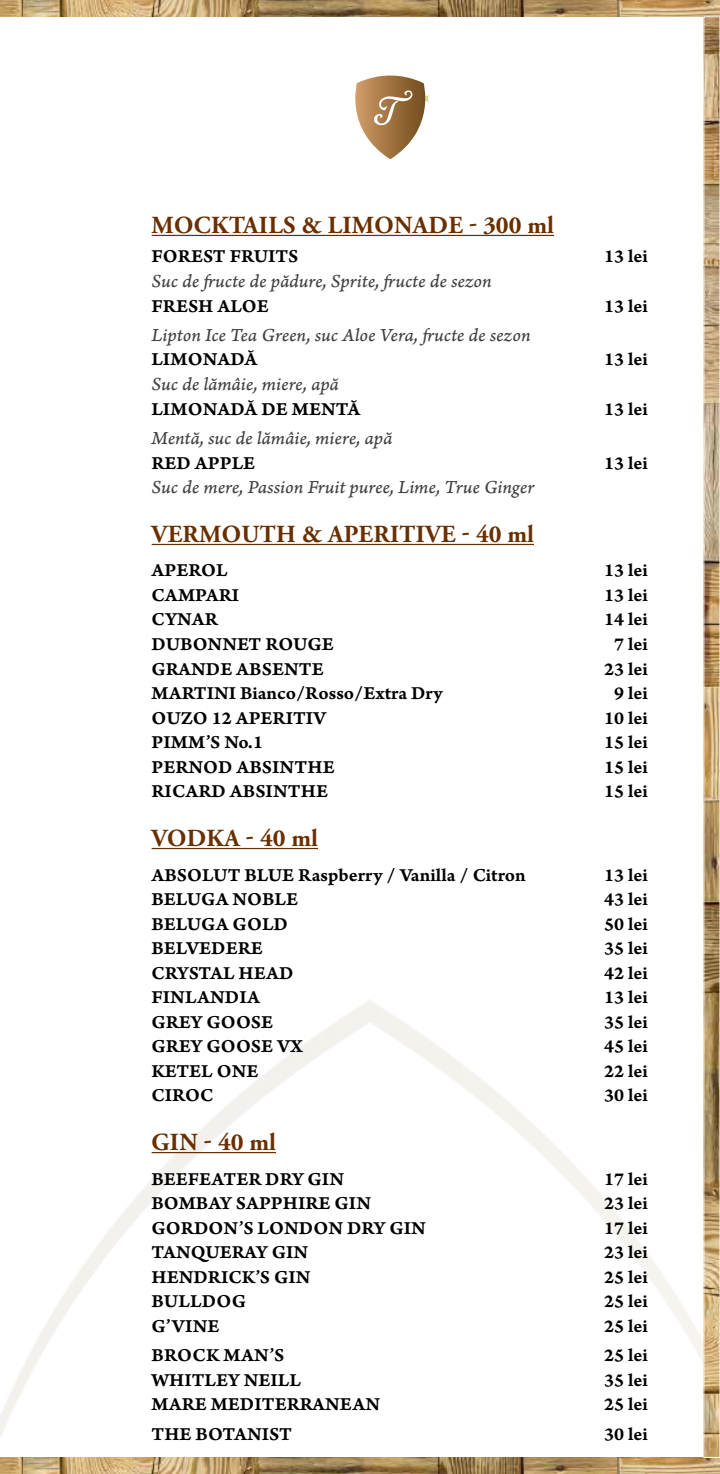
<style>
.page{position:relative;width:720px;height:1474px;background:#fff}
.page>*{position:absolute;margin:0;border:0;box-sizing:border-box;transform-origin:0 0}
.t1{font:700 24.5px "Adobe Garamond Pro";letter-spacing:.015em;color:#692f00}
.t2{font:19.25px "Arno Pro Smbd Caption";color:#000}
.t3{font:19.25px "Arno Pro Italic Caption";letter-spacing:-.005em;color:#414042}
</style>
<div class="page">
<hr style="left:151px;top:235px;width:402px;height:1px;background:#692f00">
<hr style="left:151px;top:544px;width:383px;height:1px;background:#692f00">
<hr style="left:151px;top:848px;width:167px;height:1px;background:#692f00">
<hr style="left:151px;top:1151px;width:125px;height:2px;background:#692f00">
<svg style="left:355px;top:76px;width:74px;height:83px"></svg>
<img style="left:0;top:0;width:719px;height:16px">
<img style="left:0;top:1457px;width:719px;height:16px">
<img style="left:705px;top:18px;width:12px;height:1437px">
<svg style="left:719px;top:16px;width:1px;height:1441px"></svg>
<div style="left:703px;top:16px;width:16px;height:1441px;border:1px solid #fff"></div>
<p class="t1" style="left:151px;top:211px;width:403px">MOCKTAILS &amp; LIMONADE - 300 ml</p>
<p class="t2" style="left:151px;top:245px;width:148px">FOREST FRUITS</p>
<p class="t2" style="left:604px;top:245px;width:45px">13 lei</p>
<p class="t3" style="left:151px;top:269px;width:342px">Suc de fructe de pădure, Sprite, fructe de sezon</p>
<p class="t2" style="left:151px;top:294px;width:119px">FRESH ALOE</p>
<p class="t2" style="left:604px;top:294px;width:45px">13 lei</p>
<p class="t3" style="left:151px;top:323px;width:380px">Lipton Ice Tea Green, suc Aloe Vera, fructe de sezon</p>
<p class="t2" style="left:151px;top:348px;width:107px">LIMONADĂ</p>
<p class="t2" style="left:604px;top:348px;width:45px">13 lei</p>
<p class="t3" style="left:151px;top:372px;width:189px">Suc de lămâie, miere, apă</p>
<p class="t2" style="left:151px;top:397px;width:210px">LIMONADĂ DE MENTĂ</p>
<p class="t2" style="left:604px;top:397px;width:45px">13 lei</p>
<p class="t3" style="left:151px;top:426px;width:242px">Mentă, suc de lămâie, miere, apă</p>
<p class="t2" style="left:151px;top:451px;width:105px">RED APPLE</p>
<p class="t2" style="left:604px;top:451px;width:45px">13 lei</p>
<p class="t3" style="left:151px;top:475px;width:384px">Suc de mere, Passion Fruit puree, Lime, True Ginger</p>
<p class="t1" style="left:151px;top:520px;width:384px">VERMOUTH &amp; APERITIVE - 40 ml</p>
<p class="t2" style="left:151px;top:559px;width:78px">APEROL</p>
<p class="t2" style="left:604px;top:559px;width:45px">13 lei</p>
<p class="t2" style="left:151px;top:583px;width:89px">CAMPARI</p>
<p class="t2" style="left:604px;top:583px;width:45px">13 lei</p>
<p class="t2" style="left:151px;top:608px;width:68px">CYNAR</p>
<p class="t2" style="left:604px;top:608px;width:45px">14 lei</p>
<p class="t2" style="left:151px;top:632px;width:184px">DUBONNET ROUGE</p>
<p class="t2" style="left:614px;top:632px;width:35px">7 lei</p>
<p class="t2" style="left:151px;top:657px;width:174px">GRANDE ABSENTE</p>
<p class="t2" style="left:604px;top:657px;width:45px">23 lei</p>
<p class="t2" style="left:151px;top:681px;width:292px">MARTINI Bianco/Rosso/Extra Dry</p>
<p class="t2" style="left:614px;top:681px;width:35px">9 lei</p>
<p class="t2" style="left:151px;top:706px;width:176px">OUZO 12 APERITIV</p>
<p class="t2" style="left:604px;top:706px;width:45px">10 lei</p>
<p class="t2" style="left:151px;top:730px;width:113px">PIMM’S No.1</p>
<p class="t2" style="left:604px;top:730px;width:45px">15 lei</p>
<p class="t2" style="left:151px;top:755px;width:185px">PERNOD ABSINTHE</p>
<p class="t2" style="left:604px;top:755px;width:45px">15 lei</p>
<p class="t2" style="left:151px;top:779px;width:178px">RICARD ABSINTHE</p>
<p class="t2" style="left:604px;top:779px;width:45px">15 lei</p>
<p class="t1" style="left:151px;top:824px;width:168px">VODKA - 40 ml</p>
<p class="t2" style="left:151px;top:863px;width:376px">ABSOLUT BLUE Raspberry / Vanilla / Citron</p>
<p class="t2" style="left:604px;top:863px;width:45px">13 lei</p>
<p class="t2" style="left:151px;top:887px;width:148px">BELUGA NOBLE</p>
<p class="t2" style="left:604px;top:887px;width:45px">43 lei</p>
<p class="t2" style="left:151px;top:912px;width:138px">BELUGA GOLD</p>
<p class="t2" style="left:604px;top:912px;width:45px">50 lei</p>
<p class="t2" style="left:151px;top:936px;width:113px">BELVEDERE</p>
<p class="t2" style="left:604px;top:936px;width:45px">35 lei</p>
<p class="t2" style="left:151px;top:961px;width:144px">CRYSTAL HEAD</p>
<p class="t2" style="left:604px;top:961px;width:45px">42 lei</p>
<p class="t2" style="left:151px;top:985px;width:110px">FINLANDIA</p>
<p class="t2" style="left:604px;top:985px;width:45px">13 lei</p>
<p class="t2" style="left:151px;top:1010px;width:123px">GREY GOOSE</p>
<p class="t2" style="left:604px;top:1010px;width:45px">35 lei</p>
<p class="t2" style="left:151px;top:1034px;width:153px">GREY GOOSE VX</p>
<p class="t2" style="left:604px;top:1034px;width:45px">45 lei</p>
<p class="t2" style="left:151px;top:1059px;width:108px">KETEL ONE</p>
<p class="t2" style="left:604px;top:1059px;width:45px">22 lei</p>
<p class="t2" style="left:151px;top:1083px;width:64px">CIROC</p>
<p class="t2" style="left:604px;top:1083px;width:45px">30 lei</p>
<p class="t1" style="left:151px;top:1128px;width:126px">GIN - 40 ml</p>
<p class="t2" style="left:151px;top:1167px;width:194px">BEEFEATER DRY GIN</p>
<p class="t2" style="left:604px;top:1167px;width:45px">17 lei</p>
<p class="t2" style="left:151px;top:1191px;width:221px">BOMBAY SAPPHIRE GIN</p>
<p class="t2" style="left:604px;top:1191px;width:45px">23 lei</p>
<p class="t2" style="left:151px;top:1216px;width:276px">GORDON’S LONDON DRY GIN</p>
<p class="t2" style="left:604px;top:1216px;width:45px">17 lei</p>
<p class="t2" style="left:151px;top:1240px;width:158px">TANQUERAY GIN</p>
<p class="t2" style="left:604px;top:1240px;width:45px">23 lei</p>
<p class="t2" style="left:151px;top:1265px;width:161px">HENDRICK’S GIN</p>
<p class="t2" style="left:604px;top:1265px;width:45px">25 lei</p>
<p class="t2" style="left:151px;top:1289px;width:96px">BULLDOG</p>
<p class="t2" style="left:604px;top:1289px;width:45px">25 lei</p>
<p class="t2" style="left:151px;top:1314px;width:70px">G’VINE</p>
<p class="t2" style="left:604px;top:1314px;width:45px">25 lei</p>
<p class="t2" style="left:151px;top:1343px;width:134px">BROCK MAN’S</p>
<p class="t2" style="left:604px;top:1343px;width:45px">25 lei</p>
<p class="t2" style="left:151px;top:1368px;width:151px">WHITLEY NEILL</p>
<p class="t2" style="left:604px;top:1368px;width:45px">35 lei</p>
<p class="t2" style="left:151px;top:1392px;width:230px">MARE MEDITERRANEAN</p>
<p class="t2" style="left:604px;top:1392px;width:45px">25 lei</p>
<p class="t2" style="left:151px;top:1422px;width:142px">THE BOTANIST</p>
<p class="t2" style="left:604px;top:1422px;width:45px">30 lei</p>
</div>
